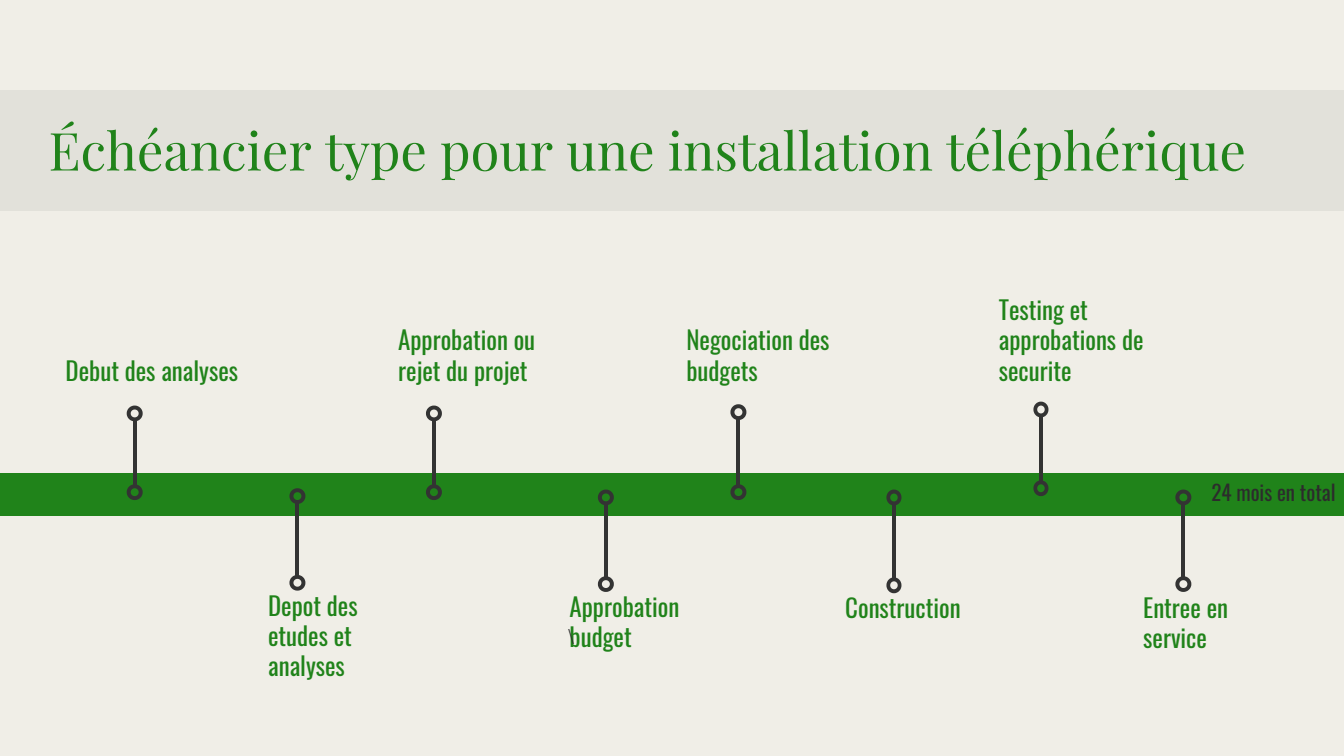
<style>
.page{position:relative;width:1344px;height:756px;background:#f0eee7}
.page>*{position:absolute;margin:0;border:0;box-sizing:border-box;transform-origin:0 0}
.t1{font:52.5px "Playfair Display";color:#20831a}
.t2{font:24.85px/30.1px "Oswald";color:#20831a}
.t3{font:21px "Oswald";color:#2c2c2c}
.t4{font:17.15px "Source Sans Pro";color:#2c2c2c}
</style>
<div class="page">
<div style="left:0;top:474px;width:1344px;height:42px;background:#20831a"></div>
<div style="left:0;top:91px;width:1344px;height:120px;background:#e2e1da"></div>
<svg style="left:126px;top:406px;width:17px;height:16px"></svg>
<svg style="left:126px;top:484px;width:17px;height:16px"></svg>
<hr style="left:133px;top:420px;width:4px;height:66px;background:#333">
<svg style="left:426px;top:406px;width:16px;height:15px"></svg>
<svg style="left:426px;top:484px;width:16px;height:16px"></svg>
<hr style="left:432px;top:420px;width:4px;height:66px;background:#333">
<svg style="left:289px;top:488px;width:17px;height:16px"></svg>
<svg style="left:289px;top:575px;width:17px;height:16px"></svg>
<hr style="left:295px;top:503px;width:4px;height:73px;background:#333">
<svg style="left:598px;top:490px;width:16px;height:15px"></svg>
<svg style="left:597px;top:576px;width:17px;height:16px"></svg>
<hr style="left:604px;top:504px;width:4px;height:74px;background:#333">
<svg style="left:730px;top:404px;width:17px;height:16px"></svg>
<svg style="left:730px;top:484px;width:17px;height:16px"></svg>
<hr style="left:736px;top:419px;width:4px;height:67px;background:#333">
<svg style="left:886px;top:490px;width:16px;height:15px"></svg>
<svg style="left:886px;top:577px;width:16px;height:16px"></svg>
<hr style="left:892px;top:504px;width:4px;height:75px;background:#333">
<svg style="left:1033px;top:402px;width:16px;height:15px"></svg>
<svg style="left:1033px;top:480px;width:16px;height:16px"></svg>
<hr style="left:1039px;top:416px;width:4px;height:66px;background:#333">
<svg style="left:1175px;top:490px;width:17px;height:15px"></svg>
<svg style="left:1175px;top:576px;width:17px;height:16px"></svg>
<hr style="left:1181px;top:504px;width:4px;height:74px;background:#333">
<h1 class="t1" style="left:49px;top:110px;width:1199px">Échéancier type pour une installation téléphérique</h1>
<p class="t2" style="left:66px;top:353px;width:174px">Debut des analyses</p>
<p class="t2" style="left:268px;top:588px;width:91px">Depot des etudes et analyses</p>
<p class="t2" style="left:398px;top:323px;width:139px">Approbation ou rejet du projet</p>
<p class="t2" style="left:686px;top:323px;width:145px">Negociation des budgets</p>
<p class="t2" style="left:570px;top:589px;width:111px">Approbation budget</p>
<p class="t4" style="left:568px;top:624px;width:7px">\</p>
<p class="t2" style="left:845px;top:591px;width:117px">Construction</p>
<p class="t2" style="left:999px;top:293px;width:146px">Testing et approbations de securite</p>
<p class="t3" style="left:1211px;top:474px;width:126px">24 mois en total</p>
<p class="t2" style="left:1143px;top:591px;width:86px">Entree en service</p>
</div>
